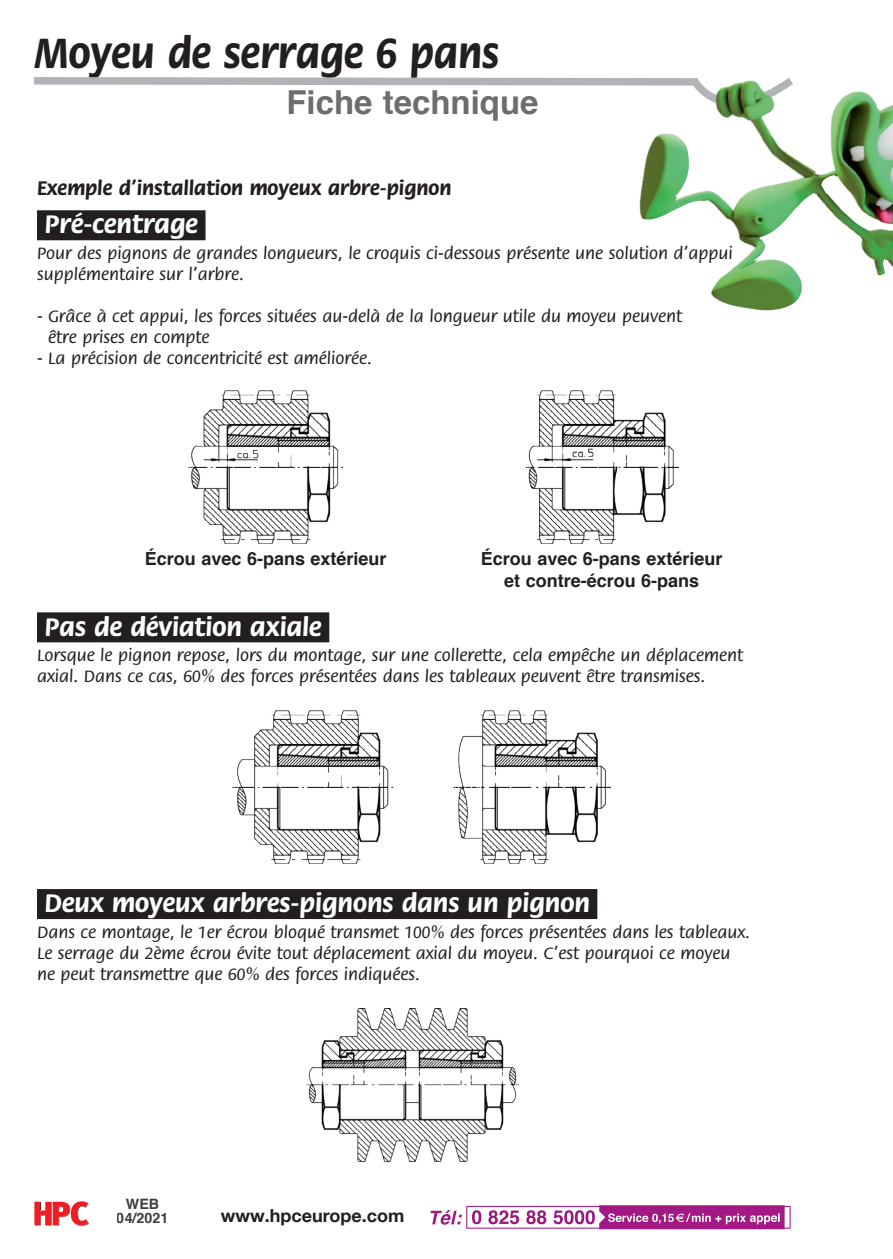
<style>
.page{position:relative;width:893px;height:1259px;background:#fff}
.page>*{position:absolute;margin:0;border:0;box-sizing:border-box;transform-origin:0 0}
.t1{font:700 45px "Flora";color:#231f20;scale:.93 1}
.t2{font:700 33px "Helvetica";color:#6c6d70}
.t3{font:700 27px "Flora";color:#fff}
.t4{font:700 21px "Flora";color:#231f20}
.t5{font:500 18px/21px "Flora";color:#231f20}
.t6{font:700 18px/21.6px "Helvetica";color:#231f20;text-align:center}
.t7{font:700 18px "Helvetica Neue";color:#231f20}
.t8{font:700 14.4px/14.4px "Helvetica";color:#3e3e3f;text-align:center}
.s1{color:#231f20}
</style>
<div class="page">
<svg style="left:34px;top:1201px;width:55px;height:24px"></svg>
<svg style="left:430px;top:1205px;width:361px;height:24px"></svg>
<div style="left:37px;top:210px;width:169px;height:30px;background:#231f20"></div>
<div style="left:37px;top:612px;width:292px;height:30px;background:#231f20"></div>
<img style="left:232px;top:710px;width:378px;height:153px">
<div style="left:37px;top:889px;width:560px;height:30px;background:#231f20"></div>
<img style="left:306px;top:1008px;width:213px;height:153px">
<img style="left:189px;top:390px;width:155px;height:153px">
<img style="left:525px;top:390px;width:154px;height:153px">
<svg style="left:34px;top:77px;width:651px;height:9px;background:#bebfc2"></svg>
<img style="left:639px;top:91px;width:254px;height:220px">
<img style="left:685px;top:78px;width:173px;height:147px">
<h1 class="t1" style="left:34px;top:29px;width:502px">Moyeu de serrage 6 pans</h1>
<h2 class="t2" style="left:286px;top:76px;width:254px">Fiche technique</h2>
<p class="t4" style="left:37px;top:177px;width:416px">Exemple d’installation moyeux arbre-pignon</p>
<h3 class="t3" style="left:37px;top:210px;width:170px"><span class="s1">.</span>Pré-centrage<span class="s1">.</span></h3>
<p class="t5" style="left:37px;top:243px;width:697px">Pour des pignons de grandes longueurs, le croquis ci-dessous présente une solution d’appui supplémentaire sur l’arbre.</p>
<p class="t5" style="left:48px;top:306px;width:635px;text-indent:-11px">- Grâce à cet appui, les forces situées au-delà de la longueur utile du moyeu peuvent être prises en compte</p>
<p class="t5" style="left:37px;top:348px;width:337px">- La précision de concentricité est améliorée.</p>
<p class="t6" style="left:145px;top:548px;width:243px">Écrou avec 6-pans extérieur</p>
<p class="t6" style="left:481px;top:548px;width:243px">Écrou avec 6-pans extérieur et contre-écrou 6-pans</p>
<h3 class="t3" style="left:37px;top:612px;width:294px"><span class="s1">.</span>Pas de déviation axiale<span class="s1">.</span></h3>
<p class="t5" style="left:37px;top:645px;width:707px">Lorsque le pignon repose, lors du montage, sur une collerette, cela empêche un déplacement axial. Dans ce cas, 60% des forces présentées dans les tableaux peuvent être transmises.</p>
<h3 class="t3" style="left:37px;top:889px;width:562px"><span class="s1">.</span>Deux moyeux arbres-pignons dans un pignon<span class="s1">.</span></h3>
<p class="t5" style="left:37px;top:921px;width:715px">Dans ce montage, le 1er écrou bloqué transmet 100% des forces présentées dans les tableaux.<br>Le serrage du 2ème écrou évite tout déplacement axial du moyeu. C’est pourquoi ce moyeu ne peut transmettre que 60% des forces indiquées.</p>
<p class="t8" style="left:117px;top:1196px;width:53px">WEB<br>04/2021</p>
<p class="t7" style="left:221px;top:1201px;width:185px">www.hpceurope.com</p>
</div>
